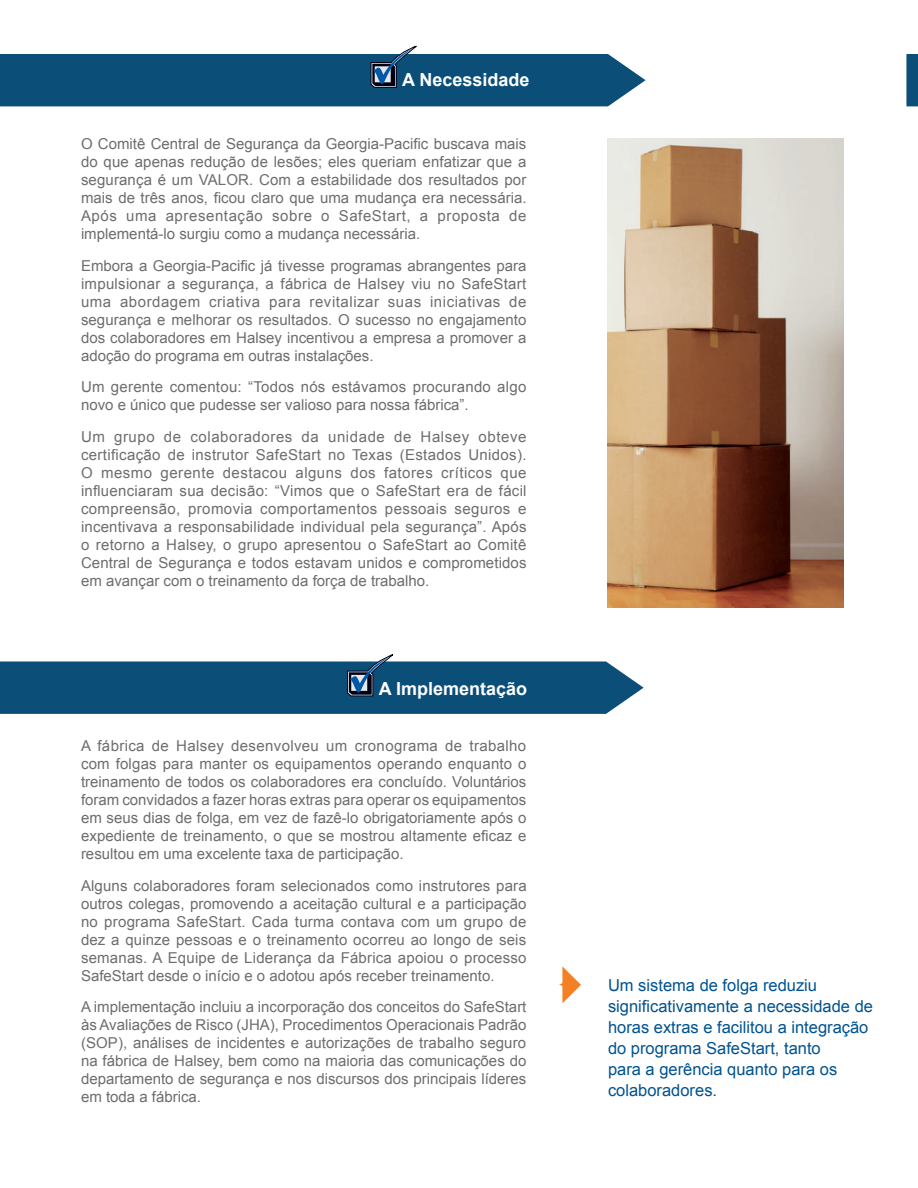
<style>
.page{position:relative;width:918px;height:1188px;background:#fff}
.page>*{position:absolute;margin:0;border:0;box-sizing:border-box;transform-origin:0 0}
.t1{font:700 18px "Arial";color:#fff}
.t2{font:16.5px/21px "Arial";color:#015390}
.t3{font:15px/18px "Arial";color:#6c6d70;text-align:justify}
</style>
<div class="page">
<img style="left:608px;top:138px;width:236px;height:470px">
<svg style="left:558px;top:966px;width:23px;height:37px"></svg>
<svg style="left:906px;top:54px;width:12px;height:52px"></svg>
<svg style="left:0;top:46px;width:646px;height:60px"></svg>
<svg style="left:0;top:655px;width:644px;height:59px;background:#2d668a"></svg>
<p class="t1" style="left:402px;top:68px;width:129px">A Necessidade</p>
<p class="t3" style="left:81px;top:135px;width:447px">O Comitê Central de Segurança da Georgia-Pacific buscava mais do que apenas redução de lesões; eles queriam enfatizar que a segurança é um VALOR. Com a estabilidade dos resultados por mais de três anos, ficou claro que uma mudança era necessária.<br>Após uma apresentação sobre o SafeStart, a proposta de implementá-lo surgiu como a mudança necessária.</p>
<p class="t3" style="left:81px;top:257px;width:447px">Embora a Georgia-Pacific já tivesse programas abrangentes para impulsionar a segurança, a fábrica de Halsey viu no SafeStart uma abordagem criativa para revitalizar suas iniciativas de segurança e melhorar os resultados. O sucesso no engajamento dos colaboradores em Halsey incentivou a empresa a promover a adoção do programa em outras instalações.</p>
<p class="t3" style="left:81px;top:378px;width:447px">Um gerente comentou: “Todos nós estávamos procurando algo novo e único que pudesse ser valioso para nossa fábrica”.</p>
<p class="t3" style="left:81px;top:428px;width:447px">Um grupo de colaboradores da unidade de Halsey obteve certificação de instrutor SafeStart no Texas (Estados Unidos).<br>O mesmo gerente destacou alguns dos fatores críticos que influenciaram sua decisão: “Vimos que o SafeStart era de fácil compreensão, promovia comportamentos pessoais seguros e incentivava a responsabilidade individual pela segurança”. Após o retorno a Halsey, o grupo apresentou o SafeStart ao Comitê Central de Segurança e todos estavam unidos e comprometidos em avançar com o treinamento da força de trabalho.</p>
<p class="t1" style="left:379px;top:676px;width:150px">A Implementação</p>
<p class="t3" style="left:81px;top:737px;width:447px">A fábrica de Halsey desenvolveu um cronograma de trabalho com folgas para manter os equipamentos operando enquanto o treinamento de todos os colaboradores era concluído. Voluntários foram convidados a fazer horas extras para operar os equipamentos em seus dias de folga, em vez de fazê-lo obrigatoriamente após o expediente de treinamento, o que se mostrou altamente eficaz e resultou em uma excelente taxa de participação.</p>
<p class="t3" style="left:81px;top:876px;width:447px">Alguns colaboradores foram selecionados como instrutores para outros colegas, promovendo a aceitação cultural e a participação no programa SafeStart. Cada turma contava com um grupo de dez a quinze pessoas e o treinamento ocorreu ao longo de seis semanas. A Equipe de Liderança da Fábrica apoiou o processo SafeStart desde o início e o adotou após receber treinamento.</p>
<p class="t3" style="left:81px;top:998px;width:447px">A implementação incluiu a incorporação dos conceitos do SafeStart às Avaliações de Risco (JHA), Procedimentos Operacionais Padrão (SOP), análises de incidentes e autorizações de trabalho seguro na fábrica de Halsey, bem como na maioria das comunicações do departamento de segurança e nos discursos dos principais líderes em toda a fábrica.</p>
<p class="t2" style="left:608px;top:975px;width:267px">Um sistema de folga reduziu significativamente a necessidade de horas extras e facilitou a integração do programa SafeStart, tanto<br>para a gerência quanto para os colaboradores.</p>
</div>
